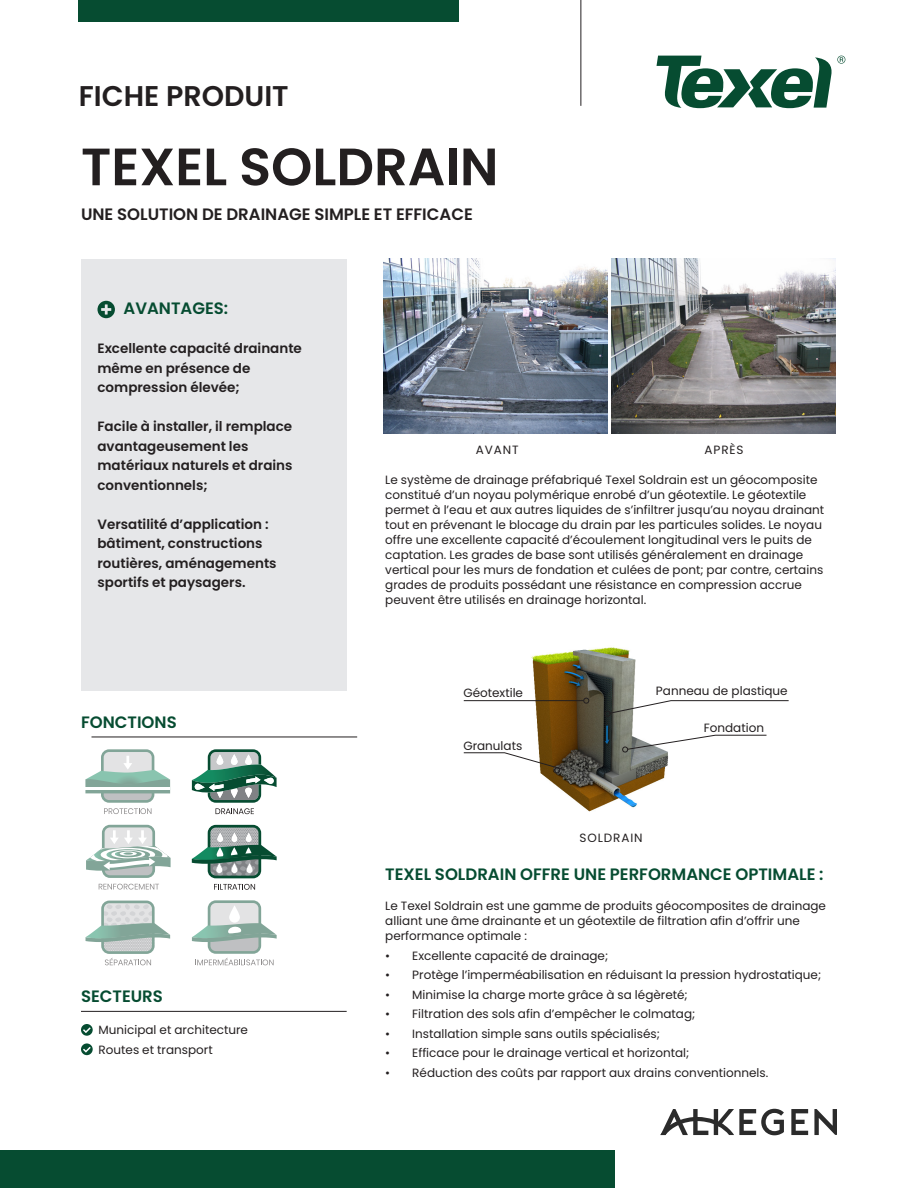
<style>
.page{position:relative;width:918px;height:1188px;background:#fff}
.page>*{position:absolute;margin:0;border:0;box-sizing:border-box;transform-origin:0 0}
.t1{font:600 52.5px "Poppins";color:#231f20}
.t2{font:600 28.5px "Poppins";color:#231f20}
.t3{font:600 16.5px "Poppins";color:#064c31}
.t4{font:600 16.5px "Poppins";color:#231f20}
.t5{font:600 13.5px/19.5px "Poppins";color:#231f20}
.titre_1_orange{font:12px/15px "Poppins";color:#231f20}
.titre_1_orange-2{font:12px "Poppins";letter-spacing:.075em;color:#231f20}
</style>
<div class="page">
<div style="left:79px;top:0;width:380px;height:22px;background:#064c31"></div>
<div style="left:0;top:1150px;width:615px;height:38px;background:#064c31"></div>
<hr style="left:580px;top:0;width:1px;height:106px;background:#231f20">
<svg style="left:814px;top:1109px;width:23px;height:26px"></svg>
<svg style="left:791px;top:1109px;width:17px;height:26px"></svg>
<svg style="left:660px;top:1109px;width:124px;height:26px"></svg>
<svg style="left:657px;top:56px;width:188px;height:52px"></svg>
<img style="left:474px;top:647px;width:241px;height:165px">
<hr style="left:464px;top:700px;width:120px;height:1px;background:#231f20">
<svg style="left:583px;top:698px;width:6px;height:6px"></svg>
<svg style="left:622px;top:735px;width:145px;height:17px"></svg>
<svg style="left:605px;top:700px;width:184px;height:17px"></svg>
<svg style="left:463px;top:752px;width:103px;height:21px"></svg>
<svg style="left:192px;top:900px;width:85px;height:65px"></svg>
<svg style="left:86px;top:901px;width:84px;height:64px"></svg>
<svg style="left:86px;top:825px;width:85px;height:53px"></svg>
<svg style="left:99px;top:884px;width:60px;height:6px"></svg>
<div style="left:81px;top:259px;width:266px;height:432px;background:#e6e7e9"></div>
<hr style="left:92px;top:737px;width:265px;height:1px;background:#231f20">
<hr style="left:81px;top:1011px;width:266px;height:1px;background:#231f20">
<img style="left:383px;top:258px;width:224px;height:176px">
<img style="left:611px;top:258px;width:224px;height:176px">
<svg style="left:192px;top:825px;width:85px;height:53px"></svg>
<svg style="left:214px;top:884px;width:41px;height:6px"></svg>
<svg style="left:192px;top:749px;width:85px;height:65px"></svg>
<svg style="left:85px;top:749px;width:85px;height:65px"></svg>
<hr style="left:85px;top:788px;width:85px;height:2px;background:#fff">
<svg style="left:98px;top:301px;width:17px;height:17px"></svg>
<svg style="left:81px;top:1024px;width:12px;height:12px"></svg>
<svg style="left:81px;top:1043px;width:12px;height:12px"></svg>
<p class="t2" style="left:79px;top:79px;width:211px">FICHE PRODUIT</p>
<p class="t1" style="left:81px;top:136px;width:419px">TEXEL SOLDRAIN</p>
<p class="t4" style="left:81px;top:204px;width:393px">UNE SOLUTION DE DRAINAGE SIMPLE ET EFFICACE</p>
<p class="t3" style="left:124px;top:299px;width:106px">AVANTAGES:</p>
<p class="t5" style="left:98px;top:339px;width:206px">Excellente capacité drainante même en présence de compression élevée;</p>
<p class="t5" style="left:98px;top:417px;width:197px">Facile à installer, il remplace avantageusement les matériaux naturels et drains conventionnels;</p>
<p class="t5" style="left:98px;top:514px;width:173px">Versatilité d’application :</p>
<p class="t5" style="left:98px;top:534px;width:167px">bâtiment, constructions</p>
<p class="t5" style="left:98px;top:553px;width:181px">routières, aménagements</p>
<p class="t5" style="left:98px;top:573px;width:150px">sportifs et paysagers.</p>
<p class="t3" style="left:81px;top:713px;width:97px">FONCTIONS</p>
<p class="t3" style="left:81px;top:987px;width:83px">SECTEURS</p>
<p class="titre_1_orange" style="left:99px;top:1023px;width:151px">Municipal et architecture</p>
<p class="titre_1_orange" style="left:99px;top:1042px;width:116px">Routes et transport</p>
<p class="titre_1_orange" style="left:476px;top:443px;width:44px">AVANT</p>
<p class="titre_1_orange" style="left:705px;top:443px;width:41px">APRÈS</p>
<p class="titre_1_orange" style="left:385px;top:472px;width:441px">Le système de drainage préfabriqué Texel Soldrain est un géocomposite constitué d’un noyau polymérique enrobé d’un géotextile. Le géotextile permet à l’eau et aux autres liquides de s’infiltrer jusqu’au noyau drainant tout en prévenant le blocage du drain par les particules solides. Le noyau offre une excellente capacité d’écoulement longitudinal vers le puits de captation. Les grades de base sont utilisés généralement en drainage vertical pour les murs de fondation et culées de pont; par contre, certains grades de produits possédant une résistance en compression accrue peuvent être utilisés en drainage horizontal.</p>
<p class="titre_1_orange" style="left:463px;top:686px;width:61px">Géotextile</p>
<p class="titre_1_orange" style="left:656px;top:683px;width:133px">Panneau de plastique</p>
<p class="titre_1_orange" style="left:704px;top:720px;width:62px">Fondation</p>
<p class="titre_1_orange" style="left:463px;top:738px;width:60px">Granulats</p>
<p class="titre_1_orange-2" style="left:580px;top:831px;width:65px">SOLDRAIN</p>
<p class="t3" style="left:385px;top:865px;width:440px">TEXEL SOLDRAIN OFFRE UNE PERFORMANCE OPTIMALE :</p>
<p class="titre_1_orange" style="left:385px;top:899px;width:442px">Le Texel Soldrain est une gamme de produits géocomposites de drainage alliant une âme drainante et un géotextile de filtration afin d’offrir une performance optimale :</p>
<p class="titre_1_orange" style="left:385px;top:948px;width:224px">• Excellente capacité de drainage;</p>
<p class="titre_1_orange" style="left:385px;top:968px;width:437px">• Protège l’imperméabilisation en réduisant la pression hydrostatique;</p>
<p class="titre_1_orange" style="left:385px;top:987px;width:304px">• Minimise la charge morte grâce à sa légèreté;</p>
<p class="titre_1_orange" style="left:385px;top:1007px;width:312px">• Filtration des sols afin d’empêcher le colmatag;</p>
<p class="titre_1_orange" style="left:385px;top:1026px;width:276px">• Installation simple sans outils spécialisés;</p>
<p class="titre_1_orange" style="left:385px;top:1046px;width:306px">• Efficace pour le drainage vertical et horizontal;</p>
<p class="titre_1_orange" style="left:385px;top:1065px;width:385px">• Réduction des coûts par rapport aux drains conventionnels.</p>
</div>
